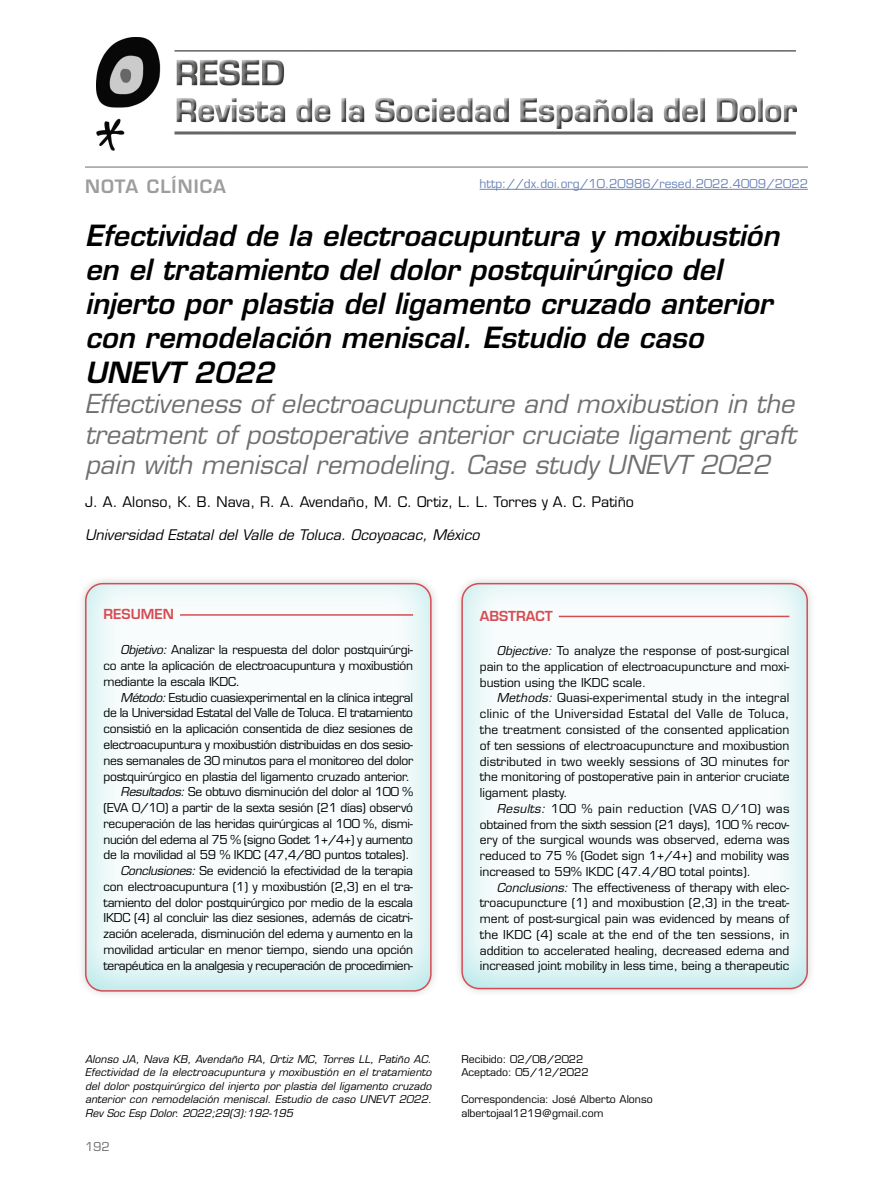
<style>
.page{position:relative;width:893px;height:1191px;background:#fff}
.page>*{position:absolute;margin:0;border:0;box-sizing:border-box;transform-origin:0 0}
._00_Titulo{font:italic 600 28.5px/34.2px "Eurostile LT Std";color:#000}
._00_Subt{font:italic 25.5px/30.6px "Eurostile LT Std";color:#706f6f;text-align:justify}
.t1{font:600 18px "Eurostile LT Std";letter-spacing:.06em;color:#9d9d9c}
._01_Autores{font:14.25px "Eurostile LT Std";color:#000}
._01_Cargos{font:italic 14.25px "Eurostile LT Std";color:#000}
.t2{font:600 13.5px "Eurostile LT Std";color:#d64c53}
.Resumen_Texto{font:12px/15.8px "Eurostile LT Std";letter-spacing:-.02em;color:#000;text-align:justify}
.Abstract_Texto{font:12px/15.8px "Eurostile LT Std";color:#000;text-align:justify}
.doi{font:12px "Eurostile LT Std";color:#6b84b9}
.t3{font:12px "Eurostile LT Std";color:#706f6f}
.citar_artículo{font:italic 10.5px/13.5px "Eurostile LT Std";letter-spacing:.01em;color:#000;text-align:justify}
.correspondencia_1{font:10.5px "Eurostile LT Std";color:#000}
.s1{font-style:italic}
</style>
<div class="page">
<img style="left:96px;top:37px;width:701px;height:114px">
<hr style="left:480px;top:189px;width:328px;height:1px;background:#6b84b9">
<hr style="left:85px;top:167px;width:723px;height:1px;background:#9d9d9c">
<div style="left:72px;top:570px;width:371px;height:422px;background:#00b2bb;opacity:.3"></div>
<hr style="left:180px;top:614px;width:233px;height:1px;background:#d64c53">
<div style="left:85px;top:583px;width:347px;height:408px;border:2px solid #d64c53;border-radius:17px"></div>
<div style="left:448px;top:570px;width:372px;height:420px;background:#00b2bb;opacity:.3"></div>
<hr style="left:559px;top:615px;width:230px;height:2px;background:#d64c53">
<div style="left:461px;top:583px;width:347px;height:406px;border:2px solid #d64c53;border-radius:17px"></div>
<p class="t1" style="left:85px;top:175px;width:143px">NOTA CLÍNICA</p>
<p class="_00_Titulo" style="left:85px;top:218px;width:696px">Efectividad de la electroacupuntura y moxibustión en el tratamiento del dolor postquirúrgico del injerto por plastia del ligamento cruzado anterior con remodelación meniscal. Estudio de caso UNEVT 2022</p>
<p class="_00_Subt" style="left:85px;top:389px;width:712px">Effectiveness of electroacupuncture and moxibustion in the treatment of postoperative anterior cruciate ligament graft pain with meniscal remodeling. Case study UNEVT 2022</p>
<p class="_01_Autores" style="left:85px;top:493px;width:551px">J. A. Alonso, K. B. Nava, R. A. Avendaño, M. C. Ortiz, L. L. Torres y A. C. Patiño</p>
<p class="_01_Cargos" style="left:85px;top:526px;width:396px">Universidad Estatal del Valle de Toluca. Ocoyoacac, México</p>
<p class="doi" style="left:480px;top:176px;width:330px">http://dx.doi.org/10.20986/resed.2022.4009/2022</p>
<p class="t2" style="left:104px;top:606px;width:72px">RESUMEN</p>
<p class="Resumen_Texto" style="left:104px;top:642px;width:311px;text-indent:17px"><span class="s1">Objetivo:</span> Analizar la respuesta del dolor postquirúrgi&shy;co ante la aplicación de electroacupuntura y moxibustión mediante la escala IKDC.</p>
<p class="Resumen_Texto" style="left:104px;top:689px;width:311px;text-indent:17px"><span class="s1">Método:</span> Estudio cuasiexperimental en la clínica integral de la Universidad Estatal del Valle de Toluca. El tratamiento consistió en la aplicación consentida de diez sesiones de electroacupuntura y moxibustión distribuidas en dos sesio&shy;nes semanales de 30 minutos para el monitoreo del dolor postquirúrgico en plastia del ligamento cruzado anterior.</p>
<p class="Resumen_Texto" style="left:104px;top:784px;width:311px;text-indent:17px"><span class="s1">Resultados:</span> Se obtuvo disminución del dolor al 100 % (EVA 0/10) a partir de la sexta sesión (21 días) observó recuperación de las heridas quirúrgicas al 100 %, dismi&shy;nución del edema al 75 % (signo Godet 1+/4+) y aumento de la movilidad al 59 % IKDC (47,4/80 puntos totales).</p>
<p class="Resumen_Texto" style="left:104px;top:863px;width:311px;text-indent:17px"><span class="s1">Conclusiones:</span> Se evidenció la efectividad de la terapia con electroacupuntura (1) y moxibustión (2,3) en el tra&shy;tamiento del dolor postquirúrgico por medio de la escala IKDC (4) al concluir las diez sesiones, además de cicatri&shy;zación acelerada, disminución del edema y aumento en la movilidad articular en menor tiempo, siendo una opción terapéutica en la analgesia y recuperación de procedimien-</p>
<p class="t2" style="left:480px;top:607px;width:74px">ABSTRACT</p>
<p class="Abstract_Texto" style="left:480px;top:643px;width:311px;text-indent:17px"><span class="s1">Objective:</span> To analyze the response of post-surgical pain to the application of electroacupuncture and moxi&shy;bustion using the IKDC scale.</p>
<p class="Abstract_Texto" style="left:480px;top:690px;width:311px;text-indent:17px"><span class="s1">Methods:</span> Quasi-experimental study in the integral clinic of the Universidad Estatal del Valle de Toluca, the treatment consisted of the consented application of ten sessions of electroacupuncture and moxibustion distributed in two weekly sessions of 30 minutes for the monitoring of postoperative pain in anterior cruciate ligament plasty.</p>
<p class="Abstract_Texto" style="left:480px;top:800px;width:311px;text-indent:17px"><span class="s1">Results:</span> 100 % pain reduction (VAS 0/10) was obtained from the sixth session (21 days), 100 % recov&shy;ery of the surgical wounds was observed, edema was reduced to 75 % (Godet sign 1+/4+) and mobility was increased to 59% IKDC (47.4/80 total points).</p>
<p class="Abstract_Texto" style="left:480px;top:879px;width:311px;text-indent:17px"><span class="s1">Conclusions:</span> The effectiveness of therapy with elec&shy;troacupuncture (1) and moxibustion (2,3) in the treat&shy;ment of post-surgical pain was evidenced by means of the IKDC (4) scale at the end of the ten sessions, in addition to accelerated healing, decreased edema and increased joint mobility in less time, being a therapeutic</p>
<p class="citar_artículo" style="left:85px;top:1052px;width:348px">Alonso JA, Nava KB, Avendaño RA, Ortiz MC, Torres LL, Patiño AC.<br>Efectividad de la electroacupuntura y moxibustión en el tratamiento del dolor postquirúrgico del injerto por plastia del ligamento cruzado anterior con remodelación meniscal. Estudio de caso UNEVT 2022.<br>Rev Soc Esp Dolor. 2022;29(3):192-195</p>
<p class="t3" style="left:85px;top:1139px;width:26px">192</p>
<p class="correspondencia_1" style="left:461px;top:1052px;width:124px">Recibido: 02/08/2022</p>
<p class="correspondencia_1" style="left:461px;top:1066px;width:129px">Aceptado: 05/12/2022</p>
<p class="correspondencia_1" style="left:461px;top:1093px;width:193px">Correspondencia: José Alberto Alonso</p>
<p class="correspondencia_1" style="left:461px;top:1106px;width:143px">albertojaal1219@gmail.com</p>
</div>
